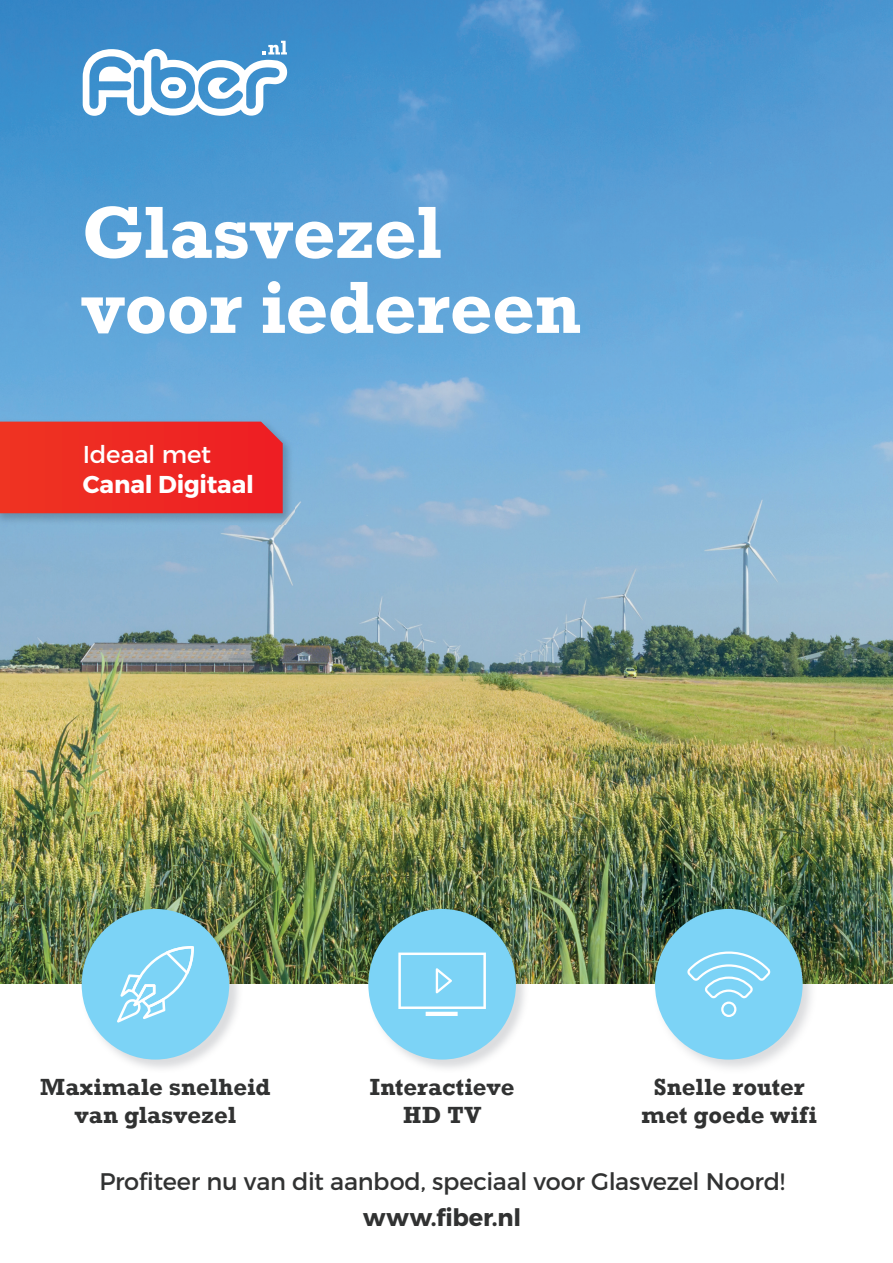
<style>
.page{position:relative;width:893px;height:1263px;background:#fff}
.page>*{position:absolute;margin:0;border:0;box-sizing:border-box;transform-origin:0 0}
.t1{font:700 75px/75px "Rockwell";letter-spacing:-.01em;color:#fff}
.t2{font:700 24.45px "Montserrat";letter-spacing:-.01em;color:#fff}
.t3{font:24.45px "Montserrat";letter-spacing:-.01em;color:#fff}
.t4{font:700 24px/28.8px "Rockwell";letter-spacing:.005em;color:#313232;text-align:center}
.t5{font:24px "Montserrat";letter-spacing:-.01em;color:#313232}
.t6{font:700 24px "Montserrat";color:#313232}
</style>
<div class="page">
<img style="left:0;top:0;width:893px;height:984px">
<img style="left:0;top:419px;width:294px;height:106px">
<svg style="left:0;top:421px;width:283px;height:93px;background:#eb2b26"></svg>
<img style="left:368px;top:908px;width:161px;height:161px">
<div style="left:368px;top:909px;width:148px;height:150px;background:#7cd3f6;border-radius:50%"></div>
<svg style="left:398px;top:952px;width:88px;height:64px"></svg>
<img style="left:81px;top:908px;width:162px;height:161px">
<div style="left:82px;top:909px;width:147px;height:150px;background:#7cd3f6;border-radius:50%"></div>
<svg style="left:117px;top:946px;width:77px;height:76px"></svg>
<img style="left:653px;top:906px;width:164px;height:163px">
<div style="left:655px;top:909px;width:148px;height:150px;background:#7cd3f6;border-radius:50%"></div>
<svg style="left:687px;top:951px;width:84px;height:48px"></svg>
<div style="left:721px;top:1001px;width:15px;height:16px;border:2px solid #fff;border-radius:50%"></div>
<svg style="left:83px;top:41px;width:204px;height:75px"></svg>
<h1 class="t1" style="left:82px;top:195px;width:501px">Glasvezel voor iedereen</h1>
<p class="t3" style="left:83px;top:440px;width:130px">Ideaal met</p>
<p class="t2" style="left:83px;top:469px;width:173px">Canal Digitaal</p>
<p class="t4" style="left:40px;top:1072px;width:232px">Maximale snelheid van glasvezel</p>
<p class="t4" style="left:370px;top:1072px;width:146px">Interactieve<br>HD TV</p>
<p class="t4" style="left:642px;top:1072px;width:177px">Snelle router met goede wifi</p>
<p class="t5" style="left:99px;top:1167px;width:687px">Profiteer nu van dit aanbod, speciaal voor Glasvezel Noord!</p>
<p class="t6" style="left:363px;top:1203px;width:159px">www.fiber.nl</p>
</div>
